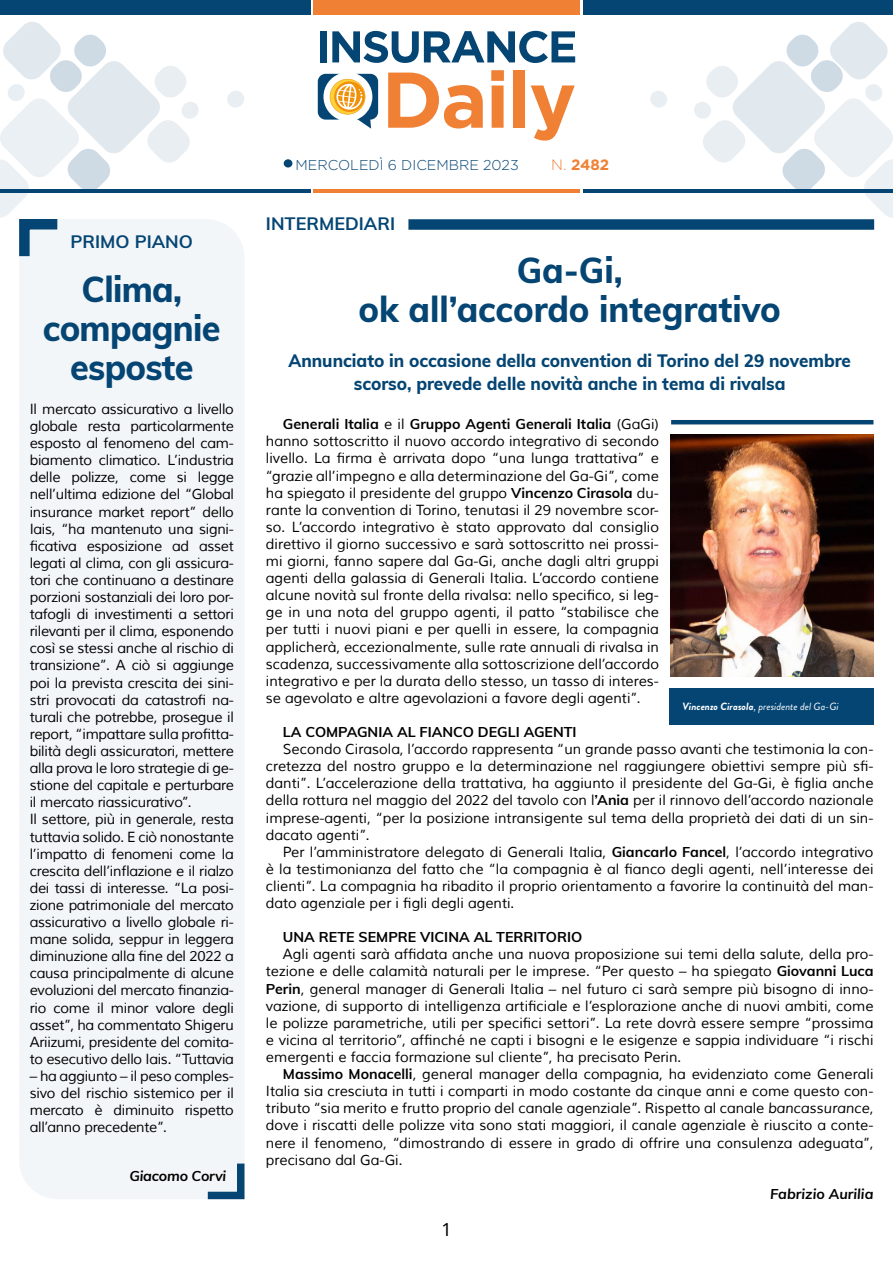
<style>
.page{position:relative;width:893px;height:1263px;background:#fff}
.page>*{position:absolute;margin:0;border:0;box-sizing:border-box;transform-origin:0 0}
.t1{font:800 36px/39px "Muli";letter-spacing:-.01em;color:#054573;text-align:center;scale:.95 1}
.t2{font:800 18px/22.5px "Muli";color:#054573;text-align:center;scale:.95 1}
.t3{font:700 18px "Muli";color:#054573}
.t4{font:18px "Noto Sans";color:#000}
.t5{font:700 15px "Gotham";color:#f08033}
.t6{font:14.25px/17.1px "Muli";letter-spacing:-.02em;color:#000;text-align:justify}
.t7{font:700 14.25px "Muli";color:#000}
.t8{font:italic 700 14.25px "Muli";color:#000}
.t9{font:300 14.25px "Gotham";color:#054573}
.t10{font:italic 10.5px "Brandon Grotesque";color:#fff}
.s1{font-weight:300}
.s2{font-weight:700}
.s3{font-style:italic}
</style>
<div class="page">
<div style="left:0;top:0;width:310px;height:15px;background:#054573"></div>
<div style="left:313px;top:0;width:266px;height:15px;background:#f08033"></div>
<hr style="left:0;top:189px;width:310px;height:3px;background:#054573">
<hr style="left:313px;top:189px;width:266px;height:3px;background:#f08033">
<div style="left:284px;top:159px;width:8px;height:8px;background:#054573;border-radius:50%"></div>
<svg style="left:650px;top:91px;width:17px;height:17px"></svg>
<svg style="left:227px;top:91px;width:17px;height:17px"></svg>
<svg style="left:693px;top:22px;width:200px;height:196px"></svg>
<hr style="left:583px;top:189px;width:310px;height:3px;background:#054573">
<div style="left:583px;top:0;width:310px;height:15px;background:#054573"></div>
<svg style="left:318px;top:74px;width:60px;height:55px"></svg>
<svg style="left:388px;top:73px;width:95px;height:56px"></svg>
<svg style="left:491px;top:70px;width:13px;height:58px"></svg>
<div style="left:513px;top:70px;width:12px;height:58px;background:#f08034"></div>
<svg style="left:531px;top:85px;width:44px;height:56px"></svg>
<div style="left:320px;top:31px;width:6px;height:31px;background:#044574"></div>
<svg style="left:332px;top:31px;width:243px;height:32px"></svg>
<div style="left:408px;top:219px;width:466px;height:11px;background:#054573"></div>
<div style="left:20px;top:219px;width:224px;height:980px;background:#f3f6f8"></div>
<svg style="left:0;top:22px;width:199px;height:245px"></svg>
<svg style="left:200px;top:1156px;width:45px;height:44px"></svg>
<hr style="left:671px;top:420px;width:202px;height:4px;background:#054573">
<img style="left:671px;top:435px;width:202px;height:242px">
<div style="left:670px;top:689px;width:204px;height:36px;background:#054573"></div>
<p class="t3" style="left:71px;top:228px;width:124px">PRIMO PIANO</p>
<h1 class="t1" style="left:43px;top:268px;width:189px">Clima, compagnie esposte</h1>
<p class="t6" style="left:30px;top:401px;width:206px;text-align:left">Il mercato assicurativo a livello globale resta particolarmente esposto al fenomeno del cam&shy;biamento climatico. L’industria delle polizze, come si legge nell’ultima edizione del “Global insurance market report” dello<br>Iais, “ha mantenuto una signi&shy;ficativa esposizione ad asset legati al clima, con gli assicura&shy;tori che continuano a destinare porzioni sostanziali dei loro por&shy;tafogli di investimenti a settori rilevanti per il clima, esponendo così se stessi anche al rischio di transizione”. A ciò si aggiunge poi la prevista crescita dei sini&shy;stri provocati da catastrofi na&shy;turali che potrebbe, prosegue il report, “impattare sulla profitta&shy;bilità degli assicuratori, mettere alla prova le loro strategie di ge&shy;stione del capitale e perturbare il mercato riassicurativo”.<br>Il settore, più in generale, resta tuttavia solido. E ciò nonostante l’impatto di fenomeni come la crescita dell’inflazione e il rialzo dei tassi di interesse. “La posi&shy;zione patrimoniale del mercato assicurativo a livello globale ri&shy;mane solida, seppur in leggera diminuzione alla fine del 2022 a causa principalmente di alcune evoluzioni del mercato finanzia&shy;rio come il minor valore degli asset”, ha commentato Shigeru<br>Ariizumi, presidente del comita&shy;to esecutivo dello Iais. “Tuttavia</p>
<p class="t6" style="left:30px;top:1068px;width:206px">– ha aggiunto – il peso comples&shy;sivo del rischio sistemico per il mercato è diminuito rispetto all’anno precedente”.</p>
<p class="t8" style="left:129px;top:1166px;width:98px">Giacomo Corvi</p>
<p class="t9" style="left:296px;top:157px;width:225px">MERCOLEDÌ 6 DICEMBRE 2023</p>
<p class="t5" style="left:551px;top:156px;width:60px"><span class="s1">N.</span> 2482</p>
<p class="t3" style="left:266px;top:210px;width:131px">INTERMEDIARI</p>
<h1 class="t1" style="left:359px;top:249px;width:446px">Ga-Gi,<br>ok all’accordo integrativo</h1>
<p class="t2" style="left:288px;top:348px;width:594px">Annunciato in occasione della convention di Torino del 29 novembre scorso, prevede delle novità anche in tema di rivalsa</p>
<p class="t6" style="left:266px;top:416px;width:395px;text-indent:17px"><span class="s2">Generali Italia</span> e il <span class="s2">Gruppo Agenti Generali Italia</span> (GaGi) hanno sottoscritto il nuovo accordo integrativo di secondo livello. La firma è arrivata dopo “una lunga trattativa” e “grazie all’impegno e alla determinazione del Ga-Gi”, come ha spiegato il presidente del gruppo <span class="s2">Vincenzo Cirasola</span> du&shy;rante la convention di Torino, tenutasi il 29 novembre scor&shy;so. L’accordo integrativo è stato approvato dal consiglio direttivo il giorno successivo e sarà sottoscritto nei prossi&shy;mi giorni, fanno sapere dal Ga-Gi, anche dagli altri gruppi agenti della galassia di Generali Italia. L’accordo contiene alcune novità sul fronte della rivalsa: nello specifico, si leg&shy;ge in una nota del gruppo agenti, il patto “stabilisce che per tutti i nuovi piani e per quelli in essere, la compagnia applicherà, eccezionalmente, sulle rate annuali di rivalsa in scadenza, successivamente alla sottoscrizione dell’accordo integrativo e per la durata dello stesso, un tasso di interes&shy;se agevolato e altre agevolazioni a favore degli agenti”.</p>
<p class="t7" style="left:283px;top:721px;width:295px">LA COMPAGNIA AL FIANCO DEGLI AGENTI</p>
<p class="t6" style="left:266px;top:741px;width:609px;text-indent:17px">Secondo Cirasola, l’accordo rappresenta “un grande passo avanti che testimonia la con&shy;cretezza del nostro gruppo e la determinazione nel raggiungere obiettivi sempre più sfi&shy;danti”. L’accelerazione della trattativa, ha aggiunto il presidente del Ga-Gi, è figlia anche della rottura nel maggio del 2022 del tavolo con l<span class="s2">’Ania</span> per il rinnovo dell’accordo nazionale imprese-agenti, “per la posizione intransigente sul tema della proprietà dei dati di un sin&shy;dacato agenti”.</p>
<p class="t6" style="left:266px;top:843px;width:609px;text-indent:17px">Per l’amministratore delegato di Generali Italia, <span class="s2">Giancarlo Fancel</span>, l’accordo integrativo è la testimonianza del fatto che “la compagnia è al fianco degli agenti, nell’interesse dei clienti”. La compagnia ha ribadito il proprio orientamento a favorire la continuità del man&shy;dato agenziale per i figli degli agenti.</p>
<p class="t7" style="left:283px;top:927px;width:301px">UNA RETE SEMPRE VICINA AL TERRITORIO</p>
<p class="t6" style="left:266px;top:946px;width:609px;text-indent:17px">Agli agenti sarà affidata anche una nuova proposizione sui temi della salute, della pro&shy;tezione e delle calamità naturali per le imprese. “Per questo – ha spiegato <span class="s2">Giovanni Luca Perin</span>, general manager di Generali Italia – nel futuro ci sarà sempre più bisogno di inno&shy;vazione, di supporto di intelligenza artificiale e l’esplorazione anche di nuovi ambiti, come le polizze parametriche, utili per specifici settori”. La rete dovrà essere sempre “prossima e vicina al territorio”, affinché ne capti i bisogni e le esigenze e sappia individuare “i rischi emergenti e faccia formazione sul cliente”, ha precisato Perin.</p>
<p class="t6" style="left:266px;top:1066px;width:609px;text-indent:17px"><span class="s2">Massimo Monacelli</span>, general manager della compagnia, ha evidenziato come Generali Italia sia cresciuta in tutti i comparti in modo costante da cinque anni e come questo con&shy;tributo “sia merito e frutto proprio del canale agenziale”. Rispetto al canale <span class="s3">bancassurance</span>, dove i riscatti delle polizze vita sono stati maggiori, il canale agenziale è riuscito a conte&shy;nere il fenomeno, “dimostrando di essere in grado di offrire una consulenza adeguata”, precisano dal Ga-Gi.</p>
<p class="t8" style="left:770px;top:1183px;width:105px">Fabrizio Aurilia</p>
<p class="t10" style="left:683px;top:699px;width:158px"><span class="s2">Vincenzo Cirasola</span>, presidente del Ga-Gi</p>
<p class="t4" style="left:441px;top:1217px;width:12px">1</p>
</div>
